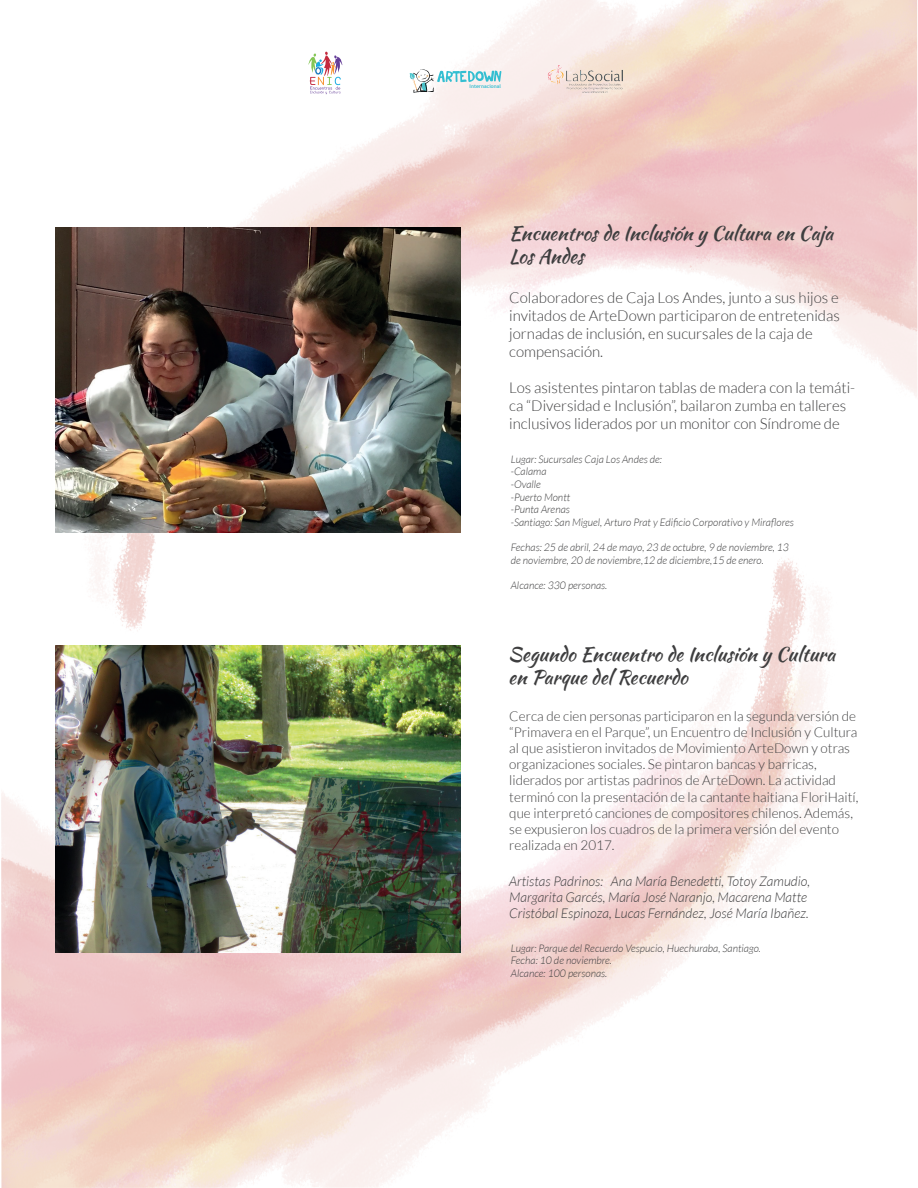
<style>
.page{position:relative;width:918px;height:1188px;background:#fff}
.page>*{position:absolute;margin:0;border:0;box-sizing:border-box;transform-origin:0 0}
.t1{font:19.5px/23.4px "Kaushan Script";color:#3e3e3f}
.t2{font:300 15px/18px "Lato";color:#3e3e3f}
.t3{font:300 13.5px/16.2px "Lato";color:#3e3e3f}
.t4{font:italic 300 13.5px/16.2px "Lato";color:#3e3e3f}
.t5{font:italic 300 10.5px/12.6px "Lato";color:#3e3e3f}
.t6{font:700 5.1px "Trebuchet MS";color:#33bed1}
</style>
<div class="page">
<img style="left:1px;top:0;width:917px;height:1188px">
<img style="left:55px;top:646px;width:405px;height:306px">
<svg style="left:308px;top:52px;width:34px;height:42px"></svg>
<img style="left:547px;top:65px;width:75px;height:28px">
<svg style="left:409px;top:60px;width:93px;height:35px"></svg>
<img style="left:55px;top:227px;width:405px;height:306px">
<p class="t6" style="left:470px;top:83px;width:33px">Internacional</p>
<h1 class="t1" style="left:509px;top:221px;width:325px">Encuentros de Inclusión y Cultura en Caja<br>Los Andes</h1>
<p class="t2" style="left:509px;top:289px;width:332px">Colaboradores de Caja Los Andes, junto a sus hijos e invitados de ArteDown participaron de entretenidas jornadas de inclusión, en sucursales de la caja de compensación.</p>
<p class="t2" style="left:509px;top:379px;width:347px">Los asistentes pintaron tablas de madera con la temáti&shy;ca “Diversidad e Inclusión”, bailaron zumba en talleres inclusivos liderados por un monitor con Síndrome de</p>
<p class="t5" style="left:511px;top:453px;width:284px">Lugar: Sucursales Caja Los Andes de:<br>-Calama<br>-Ovalle<br>-Puerto Montt<br>-Punta Arenas<br>-Santiago: San Miguel, Arturo Prat y Edificio Corporativo y Miraflores</p>
<p class="t5" style="left:511px;top:541px;width:280px">Fechas: 25 de abril, 24 de mayo, 23 de octubre, 9 de noviembre, 13 de noviembre, 20 de noviembre,12 de diciembre,15 de enero.</p>
<p class="t5" style="left:511px;top:579px;width:98px">Alcance: 330 personas.</p>
<h1 class="t1" style="left:508px;top:642px;width:329px">Segundo Encuentro de Inclusión y Cultura en Parque del Recuerdo</h1>
<p class="t3" style="left:509px;top:708px;width:351px">Cerca de cien personas participaron en la segunda versión de “Primavera en el Parque”, un Encuentro de Inclusión y Cultura al que asistieron invitados de Movimiento ArteDown y otras organizaciones sociales. Se pintaron bancas y barricas, liderados por artistas padrinos de ArteDown. La actividad terminó con la presentación de la cantante haitiana FloriHaití, que interpretó canciones de compositores chilenos. Además, se expusieron los cuadros de la primera versión del evento realizada en 2017.</p>
<p class="t4" style="left:509px;top:873px;width:302px">Artistas Padrinos: Ana María Benedetti, Totoy Zamudio,<br>Margarita Garcés, María José Naranjo, Macarena Matte<br>Cristóbal Espinoza, Lucas Fernández, José María Ibañez.</p>
<p class="t5" style="left:511px;top:942px;width:252px">Lugar: Parque del Recuerdo Vespucio, Huechuraba, Santiago.<br>Fecha: 10 de noviembre.<br>Alcance: 100 personas.</p>
</div>
